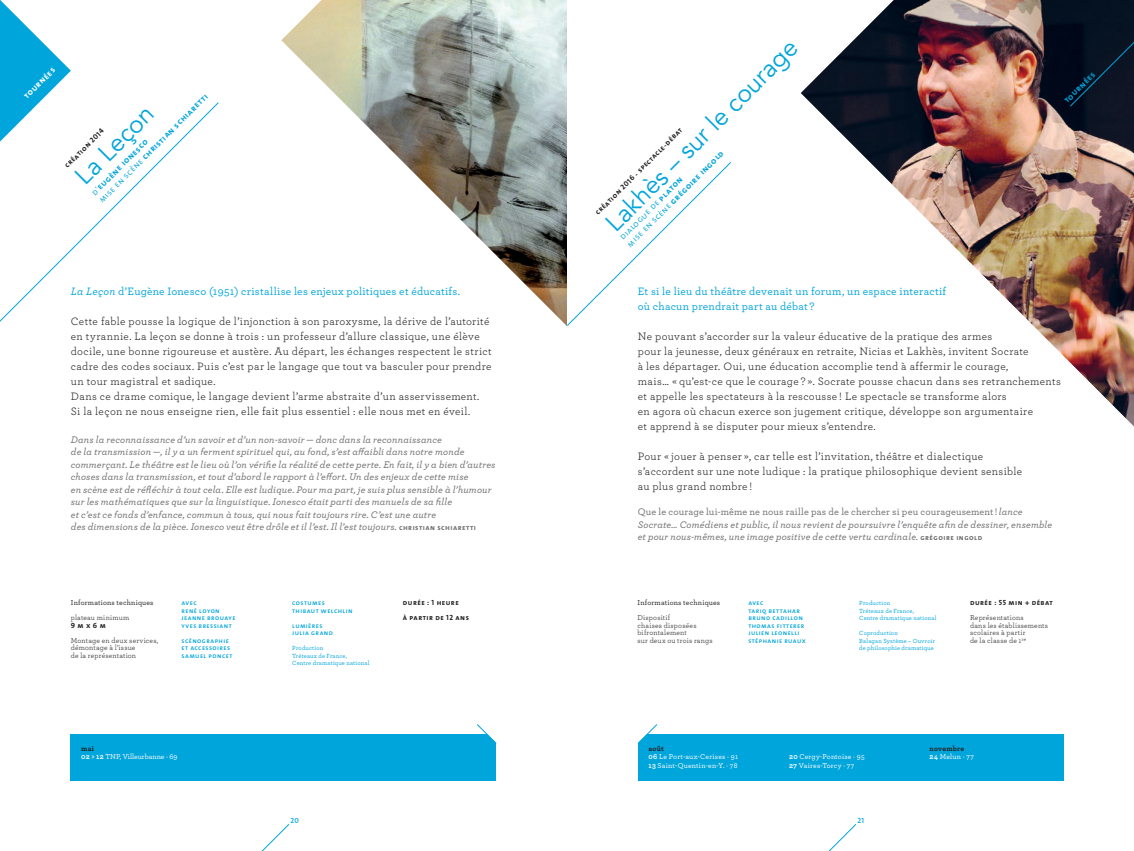
<style>
.page{position:relative;width:1134px;height:851px;background:#fff}
.page>*{position:absolute;margin:0;border:0;box-sizing:border-box;transform-origin:0 0}
.t1{font:25px "Avenir";color:#00a5db}
.t2{font:11.25px/15px "Archer";letter-spacing:.03em;color:#231f20}
.t3{font:500 11.25px/15px "Archer";letter-spacing:.02em;color:#00a5db}
.t4{font:italic 500 10px/12.5px "Archer";letter-spacing:.015em;color:#6c6d70}
.t5{font:8.75px/10.4px "The Mix Bold Caps";color:#00a5db}
.t6{font:8.75px "The Mix Semi Light Caps";color:#00a5db}
.t7{font:8.75px "The Mix Bold Caps";color:#fff}
.t8{font:7.5px/7.5px "Archer";letter-spacing:.025em;color:#231f20}
.t9{font:500 7.5px/8.8px "Archer";letter-spacing:.02em;color:#fff}
.t10{font:7.5px/15px "The Mix Bold Caps";letter-spacing:.065em;color:#231f20}
.t11{font:500 7.5px "Archer";letter-spacing:.025em;color:#231f20}
.t12{font:700 7.5px/8.8px "Archer";letter-spacing:.02em;color:#231f20}
.t13{font:7.5px "The Mix Semi Bold Caps";color:#00a5db}
.t14{font:6.88px/7.5px "The Mix Semi Bold Caps";letter-spacing:.06em;color:#00a5db}
.t15{font:500 6.25px/7.5px "Archer";letter-spacing:.025em;color:#00a5db}
.s1{font-family:"The Mix Semi Light Caps"}
.s2{font-style:italic}
.s3{font-family:"The Mix Bold Caps";font-weight:400;font-style:normal;font-size:7.5px}
.s4{font-family:"The Mix Bold Caps"}
.s5{font-style:normal}
.s6{font-weight:700;color:#231f20}
.s7{font-weight:700}
.s8{color:#fff}
.s9{font-weight:500;color:#fff}
</style>
<div class="page">
<svg style="left:262px;top:824px;width:28px;height:26px"></svg>
<svg style="left:829px;top:824px;width:28px;height:26px"></svg>
<img style="left:281px;top:0;width:286px;height:325px">
<img style="left:801px;top:0;width:333px;height:426px">
<svg style="left:1069px;top:0;width:65px;height:107px;background:#061323"></svg>
<div style="left:71px;top:733px;width:425px;height:46px;background:#00a5db"></div>
<div style="left:638px;top:733px;width:425px;height:46px;background:#00a5db"></div>
<svg style="left:476px;top:724px;width:21px;height:20px"></svg>
<svg style="left:637px;top:724px;width:21px;height:20px"></svg>
<svg style="left:0;top:102px;width:219px;height:220px"></svg>
<svg style="left:566px;top:161px;width:165px;height:165px"></svg>
<svg style="left:0;top:0;width:71px;height:142px"></svg>
<p class="t7" style="left:20px;top:92px;width:42px;rotate:-45deg">tournées</p>
<p class="t5" style="left:89px;top:190px;width:152px;rotate:-45deg"><span class="s1">d’</span>eugène ionesco<br><span class="s1">mise en scène</span> christian schiaretti</p>
<h1 class="t1" style="left:69px;top:169px;width:101px;rotate:-45deg">La Leçon</h1>
<p class="t10" style="left:60px;top:161px;width:54px;rotate:-45deg">création 2014</p>
<p class="t3" style="left:71px;top:283px;width:391px"><span class="s2">La Leçon</span> d’Eugène Ionesco (1951) cristallise les enjeux politiques et éducatifs.</p>
<p class="t2" style="left:71px;top:313px;width:422px">Cette fable pousse la logique de l’injonction à son paroxysme, la dérive de l’autorité en tyrannie. La leçon se donne à trois : un professeur d’allure classique, une élève docile, une bonne rigoureuse et austère. Au départ, les échanges respectent le strict cadre des codes sociaux. Puis c’est par le langage que tout va basculer pour prendre un tour magistral et sadique.<br>Dans ce drame comique, le langage devient l’arme abstraite d’un asservissement.<br>Si la leçon ne nous enseigne rien, elle fait plus essentiel : elle nous met en éveil.</p>
<p class="t4" style="left:71px;top:432px;width:426px">Dans la reconnaissance d’un savoir et d’un non-savoir — donc dans la reconnaissance<br>de la transmission —, il y a un ferment spirituel qui, au fond, s’est affaibli dans notre monde commerçant. Le théâtre est le lieu où l’on vérifie la réalité de cette perte. En fait, il y a bien d’autres choses dans la transmission, et tout d’abord le rapport à l’effort. Un des enjeux de cette mise<br>en scène est de réfléchir à tout cela. Elle est ludique. Pour ma part, je suis plus sensible à l’humour sur les mathématiques que sur la linguistique. Ionesco était parti des manuels de sa fille<br>et c’est ce fonds d’enfance, commun à tous, qui nous fait toujours rire. C’est une autre<br>des dimensions de la pièce. Ionesco veut être drôle et il l’est. Il l’est toujours. <span class="s3">christian schiaretti</span></p>
<h1 class="t1" style="left:599px;top:216px;width:261px;rotate:-45deg">Lakhès – sur le courage</h1>
<p class="t10" style="left:591px;top:208px;width:121px;rotate:-45deg">création 2016 - spectacle-débat</p>
<p class="t5" style="left:625px;top:242px;width:134px;rotate:-45deg"><span class="s1">mise en scène</span> grégoire ingold</p>
<p class="t6" style="left:616px;top:233px;width:86px;rotate:-45deg">dialogue de <span class="s4">platon</span></p>
<p class="t5" style="left:1062px;top:97px;width:41px;rotate:-45deg">tournées</p>
<p class="t3" style="left:638px;top:283px;width:310px">Et si le lieu du théâtre devenait un forum, un espace interactif où chacun prendrait part au débat ?</p>
<p class="t2" style="left:638px;top:328px;width:424px">Ne pouvant s’accorder sur la valeur éducative de la pratique des armes<br>pour la jeunesse, deux généraux en retraite, Nicias et Lakhès, invitent Socrate<br>à les départager. Oui, une éducation accomplie tend à affermir le courage,<br>mais… « qu’est-ce que le courage ? ». Socrate pousse chacun dans ses retranchements et appelle les spectateurs à la rescousse ! Le spectacle se transforme alors<br>en agora où chacun exerce son jugement critique, développe son argumentaire<br>et apprend à se disputer pour mieux s’entendre.</p>
<p class="t2" style="left:638px;top:448px;width:386px">Pour « jouer à penser », car telle est l’invitation, théâtre et dialectique s’accordent sur une note ludique : la pratique philosophique devient sensible au plus grand nombre !</p>
<p class="t4" style="left:638px;top:505px;width:416px"><span class="s5">Que le courage lui-même ne nous raille pas de le chercher si peu courageusement !</span> lance<br>Socrate… Comédiens et public, il nous revient de poursuivre l’enquête afin de dessiner, ensemble et pour nous-mêmes, une image positive de cette vertu cardinale. <span class="s3">grégoire ingold</span></p>
<p class="t11" style="left:71px;top:597px;width:84px">Informations techniques</p>
<p class="t8" style="left:71px;top:613px;width:60px">plateau minimum</p>
<p class="t10" style="left:71px;top:617px;width:36px">9 m x 6 m</p>
<p class="t8" style="left:71px;top:636px;width:89px">Montage en deux services, démontage à l’issue<br>de la représentation</p>
<p class="t14" style="left:182px;top:599px;width:56px">avec<br>rené loyon jeanne brouaye yves bressiant</p>
<p class="t14" style="left:182px;top:636px;width:52px">scénographie et accessoires samuel poncet</p>
<p class="t14" style="left:292px;top:599px;width:62px">costumes thibaut welchlin</p>
<p class="t14" style="left:292px;top:621px;width:42px">lumières julia grand</p>
<p class="t15" style="left:292px;top:644px;width:79px">Production<br>Tréteaux de France,<br>Centre dramatique national</p>
<p class="t10" style="left:403px;top:595px;width:68px">durée : 1 heure<br>à partir de 12 ans</p>
<p class="t11" style="left:637px;top:597px;width:84px">Informations techniques</p>
<p class="t8" style="left:637px;top:613px;width:77px">Dispositif<br>chaises disposées bifrontalement<br>sur deux ou trois rangs</p>
<p class="t14" style="left:748px;top:599px;width:59px">avec<br>tariq bettahar bruno cadillon thomas fitterer julien leonelli stéphanie ruaux</p>
<p class="t15" style="left:859px;top:599px;width:79px">Production<br>Tréteaux de France,<br>Centre dramatique national</p>
<p class="t15" style="left:859px;top:629px;width:77px">Coproduction<br>Balagan Système – Ouvroir de philosophie dramatique</p>
<p class="t10" style="left:970px;top:595px;width:84px">durée : 55 min + débat</p>
<p class="t8" style="left:970px;top:613px;width:80px">Représentations<br>dans les établissements scolaires à partir<br>de la classe de 1<sup>re</sup></p>
<p class="t9" style="left:81px;top:743px;width:98px"><span class="s6">mai<br></span><span class="s7">02 &gt; 12</span> TNP, Villeurbanne · 69</p>
<p class="t9" style="left:649px;top:743px;width:91px"><span class="s6">août<br></span><span class="s7">06</span> Le Port-aux-Cerises · 91<br><span class="s7">13</span> Saint-Quentin-en-Y. · 78</p>
<p class="t9" style="left:789px;top:752px;width:77px"><span class="s7">20</span> Cergy-Pontoise · 95<br><span class="s7">27</span> Vaires-Torcy · 77</p>
<p class="t13" style="left:291px;top:813px;width:10px">20</p>
<p class="t13" style="left:857px;top:813px;width:8px">21</p>
<p class="t12" style="left:930px;top:743px;width:46px">novembre<br><span class="s8">24</span> <span class="s9">Melun · 77</span></p>
</div>
